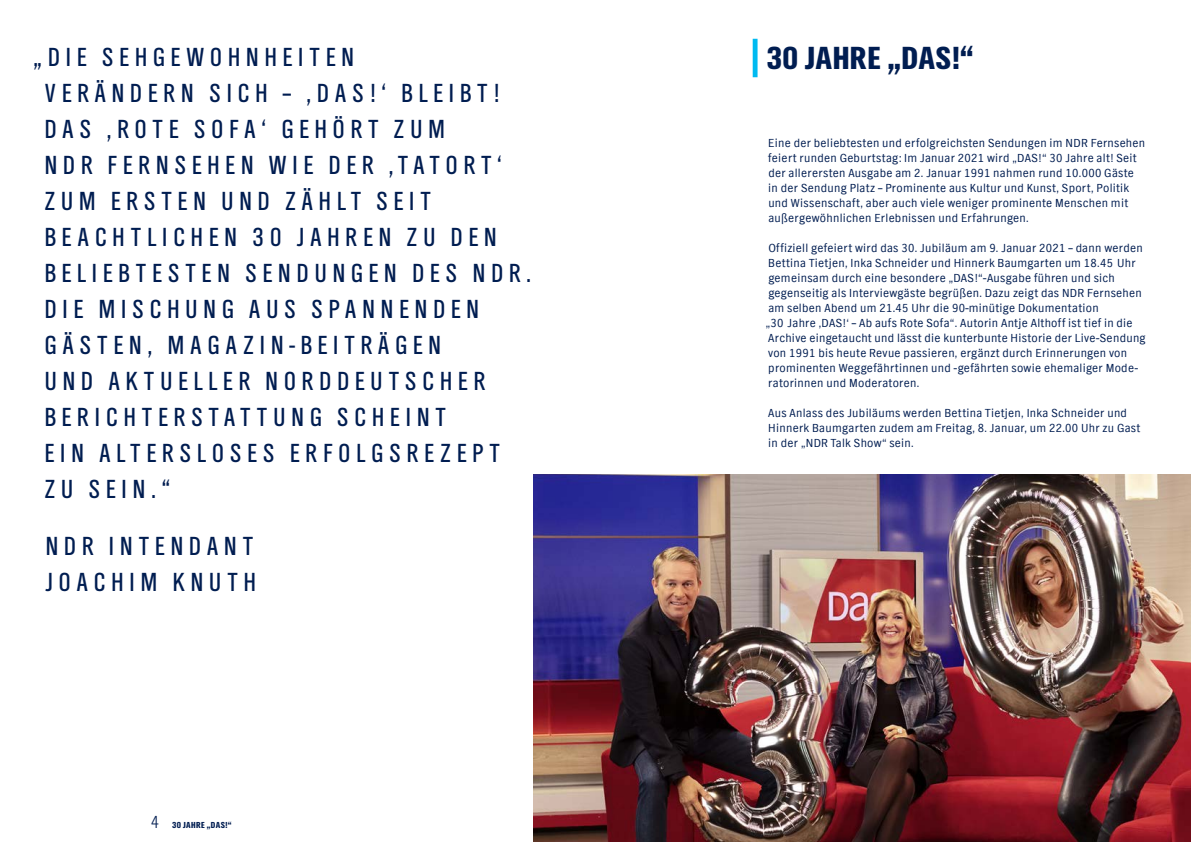
<style>
.page{position:relative;width:1191px;height:842px;background:#fff}
.page>*{position:absolute;margin:0;border:0;box-sizing:border-box;transform-origin:0 0}
.t1{font:900 33px "NDR Sans Cond";letter-spacing:.01em;color:#001d51}
.t2{font:27px/36px "NDR Sans Cond";letter-spacing:.2em;color:#001d51}
.t3{font:12px/15px "NDR Sans";letter-spacing:.025em;color:#001d51}
.t4{font:900 9px "NDR Sans Cond";letter-spacing:.04em;color:#001d51}
.s1{font-weight:300;font-size:18px}
</style>
<div class="page">
<div style="left:752px;top:39px;width:5px;height:38px;background:#00baf1"></div>
<img style="left:534px;top:475px;width:657px;height:367px">
<p class="t2" style="left:44px;top:39px;width:488px;text-indent:-11px">„DIE SEHGEWOHNHEITEN<br>VERÄNDERN SICH – ‚DAS!‘ BLEIBT!<br>DAS ‚ROTE SOFA‘ GEHÖRT ZUM<br>NDR FERNSEHEN WIE DER ‚TATORT‘<br>ZUM ERSTEN UND ZÄHLT SEIT<br>BEACHTLICHEN 30 JAHREN ZU DEN<br>BELIEBTESTEN SENDUNGEN DES NDR.<br>DIE MISCHUNG AUS SPANNENDEN<br>GÄSTEN, MAGAZIN-BEITRÄGEN<br>UND AKTUELLER NORDDEUTSCHER<br>BERICHTERSTATTUNG SCHEINT<br>EIN ALTERSLOSES ERFOLGSREZEPT<br>ZU SEIN.“</p>
<h2 class="t2" style="left:45px;top:528px;width:212px">NDR INTENDANT<br>JOACHIM KNUTH</h2>
<p class="t4" style="left:151px;top:819px;width:82px"><span class="s1">4</span> 30 JAHRE „DAS!“</p>
<h1 class="t1" style="left:766px;top:37px;width:209px">30 JAHRE „DAS!“</h1>
<p class="t3" style="left:768px;top:135px;width:378px">Eine der beliebtesten und erfolgreichsten Sendungen im NDR Fernsehen feiert runden Geburtstag: Im Januar 2021 wird „DAS!“ 30 Jahre alt! Seit der allerersten Ausgabe am 2. Januar 1991 nahmen rund 10.000 Gäste in der Sendung Platz – Prominente aus Kultur und Kunst, Sport, Politik und Wissenschaft, aber auch viele weniger prominente Menschen mit außergewöhnlichen Erlebnissen und Erfahrungen.</p>
<p class="t3" style="left:766px;top:240px;width:381px">Offiziell gefeiert wird das 30. Jubiläum am 9. Januar 2021 – dann werden Bettina Tietjen, Inka Schneider und Hinnerk Baumgarten um 18.45 Uhr gemeinsam durch eine besondere „DAS!“-Ausgabe führen und sich gegenseitig als Interviewgäste begrüßen. Dazu zeigt das NDR Fernsehen am selben Abend um 21.45 Uhr die 90-minütige Dokumentation<br>„30 Jahre ‚DAS!‘ – Ab aufs Rote Sofa“. Autorin Antje Althoff ist tief in die Archive eingetaucht und lässt die kunterbunte Historie der Live-Sendung von 1991 bis heute Revue passieren, ergänzt durch Erinnerungen von prominenten Weggefährtinnen und -gefährten sowie ehemaliger Mode&shy;ratorinnen und Moderatoren.</p>
<p class="t3" style="left:768px;top:405px;width:373px">Aus Anlass des Jubiläums werden Bettina Tietjen, Inka Schneider und<br>Hinnerk Baumgarten zudem am Freitag, 8. Januar, um 22.00 Uhr zu Gast in der „NDR Talk Show“ sein.</p>
</div>
